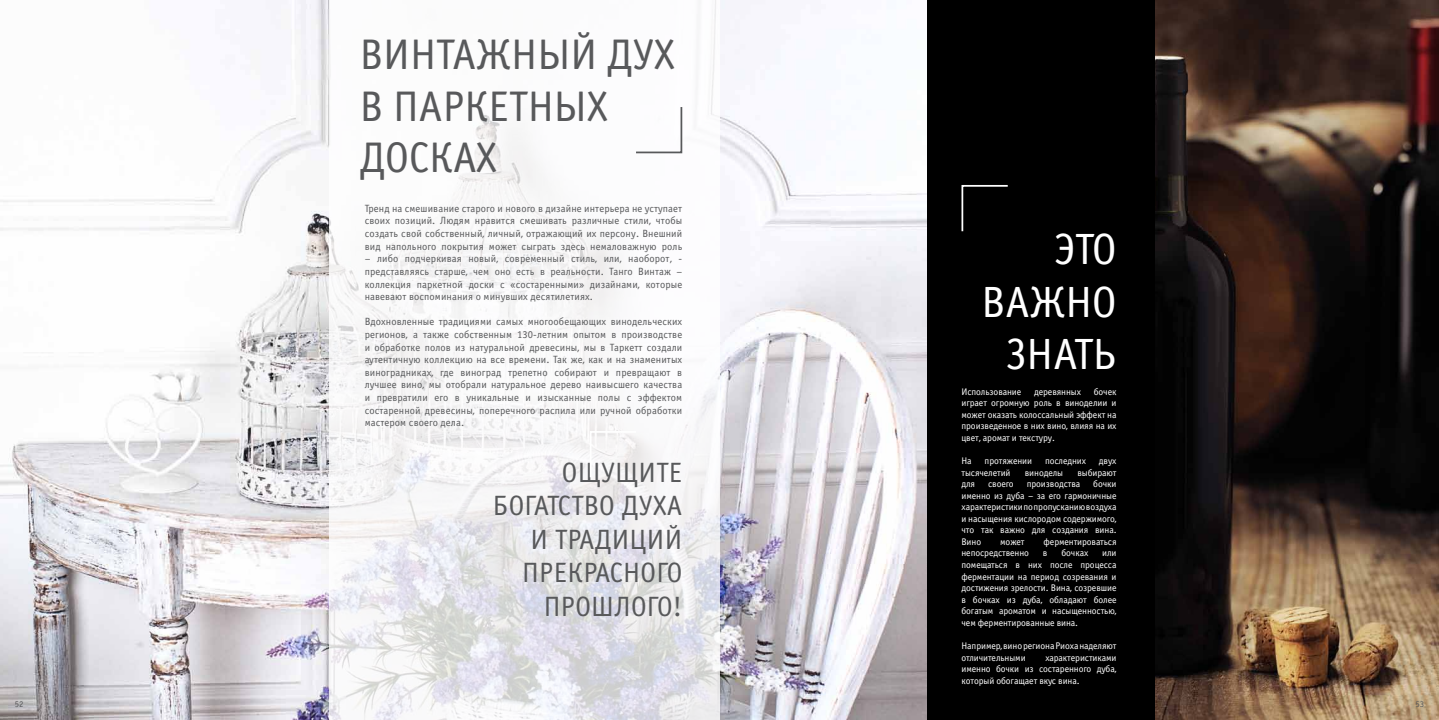
<style>
.page{position:relative;width:1439px;height:720px;background:#fff}
.page>*{position:absolute;margin:0;border:0;box-sizing:border-box;transform-origin:0 0}
.t1{font:43.84px "Officina Sans C";color:#fff}
.t2{font:42.88px/51.4px "Officina Sans C";color:#58595b}
.t3{font:28px/33.6px "Officina Sans C";letter-spacing:.01em;color:#58595b;text-align:right}
.t4{font:10.5px/12.6px "Officina Sans C";letter-spacing:.01em;color:#58595b;text-align:justify}
.t5{font:9.62px/11.5px "Officina Sans C";letter-spacing:-.01em;color:#fff;text-align:justify}
.t6{font:8.75px "Officina Sans ITC Pro";color:#58595b}
</style>
<div class="page">
<img style="left:0;top:0;width:926px;height:719px">
<svg style="left:329px;top:0;width:390px;height:719px"></svg>
<svg style="left:634px;top:105px;width:49px;height:49px"></svg>
<svg style="left:589px;top:430px;width:49px;height:49px"></svg>
<img style="left:1154px;top:0;width:285px;height:719px">
<div style="left:926px;top:0;width:228px;height:719px;background:#000"></div>
<svg style="left:961px;top:185px;width:47px;height:47px"></svg>
<h2 class="t2" style="left:360px;top:30px;width:316px;text-indent:116px">ЖН ЫЙ ДУХ<br>В ПАРКЕТН ЫХ<br>ДОСКАХ</h2>
<p class="t4" style="left:365px;top:202px;width:319px">Тренд на смешивание старого и нового в дизайне интерьера не уступает своих позиций. Людям нравится смешивать различные стили, чтобы создать свой собственный, личный, отражающий их персону. В нешний вид напольного покрытия может сыграть здесь немаловажную роль</p>
<p class="t4" style="left:365px;top:252px;width:319px">– либо подчеркивая новый, современный стиль, или, наоборот, - представляясь старше, чем оно есть в реальности. Танго В интаж – коллекция паркетной доски с «состаренными» дизайнами, которые навевают воспоминания о минувших десятилетиях.</p>
<p class="t4" style="left:365px;top:315px;width:319px">Вдохновленные традициями самых многообещающих винодельческих регионов, а также собственным 130-летним опытом в производстве и обработке полов из натуральной древесины, мы в Таркетт создали аутентичную коллекцию на все времени. Так же, как и на знаменитых виноградниках, где виноград трепетно собирают и превращают в лучшее вино, мы отобрали натуральное дерево наивысшего качества и превратили его в уникальные и изысканные полы с эффектом состаренной древесины, поперечного распила или ручной обработки мастером своего дела.</p>
<h3 class="t3" style="left:493px;top:455px;width:94px">ОЩУЩИТЕ<br>БОГАТСТВО</h3>
<h2 class="t2" style="left:360px;top:30px;width:24px">ВИНТА</h2>
<h3 class="t3" style="left:622px;top:489px;width:60px">ДУХА</h3>
<h3 class="t3" style="left:530px;top:523px;width:133px">И ТРАДИЦИЙ</h3>
<h3 class="t3" style="left:522px;top:556px;width:159px">ПРЕКРАСНОГО</h3>
<h3 class="t3" style="left:544px;top:590px;width:35px">ПРОШ</h3>
<h3 class="t3" style="left:614px;top:590px;width:69px">ЛОГО!</h3>
<h1 class="t1" style="left:1054px;top:225px;width:41px">ЭТО</h1>
<h1 class="t1" style="left:981px;top:278px;width:108px">ВАЖНО</h1>
<h1 class="t1" style="left:1006px;top:330px;width:23px">ЗНАТ</h1>
<h1 class="t1" style="left:1093px;top:330px;width:25px">Ь</h1>
<p class="t5" style="left:961px;top:385px;width:61px">Использование</p>
<p class="t5" style="left:1034px;top:385px;width:48px">деревянных</p>
<p class="t5" style="left:961px;top:385px;width:157px;text-indent:132px">бочек играет огромную роль в виноделии и может оказать колоссальный эффект на произведенное в них вино, влияя на их цвет, аромат и текстуру.</p>
<p class="t5" style="left:961px;top:455px;width:12px">На</p>
<p class="t5" style="left:984px;top:455px;width:49px">протяжении</p>
<p class="t5" style="left:1045px;top:455px;width:43px">последних</p>
<p class="t5" style="left:1099px;top:455px;width:19px">двух</p>
<p class="t5" style="left:961px;top:466px;width:51px">тысячелетий</p>
<p class="t5" style="left:1025px;top:466px;width:40px">виноделы</p>
<p class="t5" style="left:1077px;top:466px;width:41px">выбирают</p>
<p class="t5" style="left:961px;top:478px;width:15px">для</p>
<p class="t5" style="left:988px;top:478px;width:27px">своего</p>
<p class="t5" style="left:1026px;top:478px;width:55px">производства</p>
<p class="t5" style="left:961px;top:478px;width:157px;text-indent:132px">бочки именно из дуба – за его гармоничные характеристики по пропусканию воздуха и насыщения кислородом содержимого, что так важно для создания вина.<br>Вино</p>
<p class="t5" style="left:1000px;top:536px;width:26px">может</p>
<p class="t5" style="left:1043px;top:536px;width:74px">ферментироваться</p>
<p class="t5" style="left:961px;top:547px;width:69px">непосредственно</p>
<p class="t5" style="left:1043px;top:547px;width:6px">в</p>
<p class="t5" style="left:1061px;top:547px;width:28px">бочках</p>
<p class="t5" style="left:961px;top:547px;width:157px;text-indent:141px">или помещаться в них после процесса ферментации на период созревания и достижения зрелости. В ина, созревшие в бочках из дуба, обладают более богатым ароматом и насыщенностью, чем ферментированные вина.</p>
<p class="t5" style="left:961px;top:639px;width:157px">Например, вино региона Риоха наделяют отличительными</p>
<p class="t5" style="left:961px;top:651px;width:157px;text-indent:84px">характеристиками именно бочки из состаренного дуба, который обогащает вкус вина.</p>
<p class="t6" style="left:15px;top:699px;width:10px">52</p>
<p class="t6" style="left:1415px;top:699px;width:10px">53</p>
</div>
